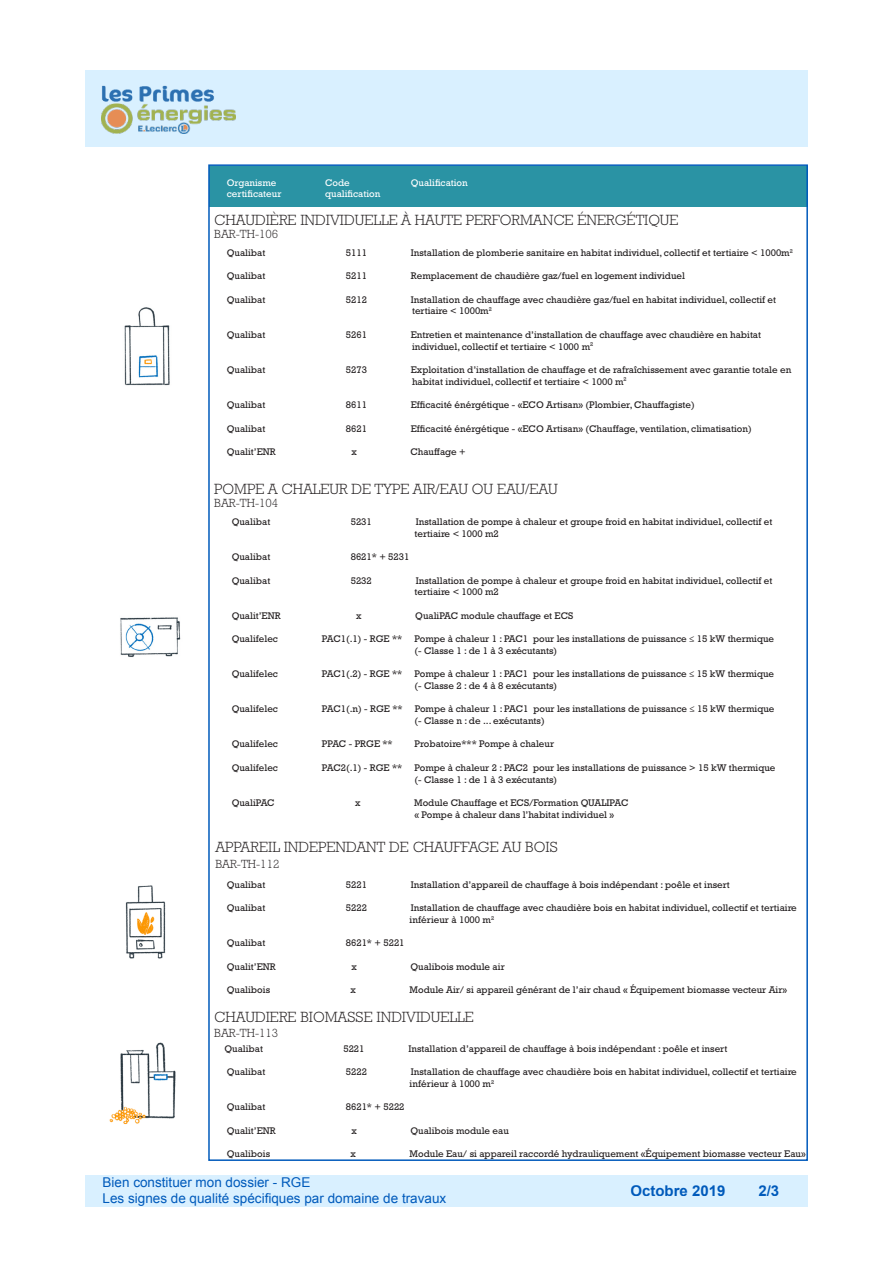
<style>
.page{position:relative;width:893px;height:1263px;background:#fff}
.page>*{position:absolute;margin:0;border:0;box-sizing:border-box;transform-origin:0 0}
.t1{font:300 15px "Rockwell Std";color:#231f20}
.t2{font:700 15px "Arial";color:#005abb}
.t3{font:13.5px/16.2px "Arial";color:#005abb}
.t4{font:300 12px "Rockwell Std";color:#231f20}
.t5{font:9.75px/11.7px "Rockwell Std";color:#231f20}
.t6{font:9.75px "Rockwell Std";color:#fff}
</style>
<div class="page">
<div style="left:210px;top:166px;width:598px;height:41px;background:#2a93a4"></div>
<div style="left:85px;top:70px;width:723px;height:77px;background:#d9f0ff"></div>
<div style="left:85px;top:1175px;width:723px;height:31px;background:#d9f0ff"></div>
<img style="left:101px;top:85px;width:134px;height:49px">
<img style="left:124px;top:307px;width:46px;height:79px">
<img style="left:120px;top:617px;width:61px;height:40px">
<img style="left:125px;top:885px;width:41px;height:74px">
<img style="left:109px;top:1042px;width:67px;height:83px">
<p class="t6" style="left:227px;top:177px;width:51px">Organisme</p>
<p class="t6" style="left:325px;top:177px;width:26px">Code</p>
<p class="t6" style="left:411px;top:177px;width:58px">Qualification</p>
<p class="t6" style="left:227px;top:189px;width:56px">certificateur</p>
<p class="t6" style="left:325px;top:189px;width:57px">qualification</p>
<p class="t1" style="left:214px;top:212px;width:466px">CHAUDIÈRE INDIVIDUELLE À HAUTE PERFORMANCE ÉNERGÉTIQUE</p>
<p class="t4" style="left:214px;top:227px;width:66px">BAR-TH-106</p>
<p class="t5" style="left:227px;top:247px;width:40px">Qualibat</p>
<p class="t5" style="left:346px;top:247px;width:23px">5111</p>
<p class="t5" style="left:411px;top:247px;width:383px">Installation de plomberie sanitaire en habitat individuel, collectif et tertiaire &lt; 1000m<sup>2</sup></p>
<p class="t5" style="left:227px;top:270px;width:40px">Qualibat</p>
<p class="t5" style="left:346px;top:270px;width:23px">5211</p>
<p class="t5" style="left:411px;top:270px;width:276px">Remplacement de chaudière gaz/fuel en logement individuel</p>
<p class="t5" style="left:227px;top:294px;width:40px">Qualibat</p>
<p class="t5" style="left:346px;top:294px;width:23px">5212</p>
<p class="t5" style="left:411px;top:294px;width:367px">Installation de chauffage avec chaudière gaz/fuel en habitat individuel, collectif et tertiaire &lt; 1000m<sup>2</sup></p>
<p class="t5" style="left:227px;top:329px;width:40px">Qualibat</p>
<p class="t5" style="left:346px;top:329px;width:23px">5261</p>
<p class="t5" style="left:411px;top:329px;width:352px">Entretien et maintenance d’installation de chauffage avec chaudière en habitat individuel, collectif et tertiaire &lt; 1000 m<sup>2</sup></p>
<p class="t5" style="left:227px;top:364px;width:40px">Qualibat</p>
<p class="t5" style="left:346px;top:364px;width:23px">5273</p>
<p class="t5" style="left:411px;top:364px;width:382px">Exploitation d’installation de chauffage et de rafraîchissement avec garantie totale en habitat individuel, collectif et tertiaire &lt; 1000 m<sup>2</sup></p>
<p class="t5" style="left:227px;top:399px;width:40px">Qualibat</p>
<p class="t5" style="left:346px;top:399px;width:23px">8611</p>
<p class="t5" style="left:411px;top:399px;width:285px">Efficacité énérgétique - «ECO Artisan» (Plombier, Chauffagiste)</p>
<p class="t5" style="left:227px;top:422px;width:40px">Qualibat</p>
<p class="t5" style="left:346px;top:422px;width:23px">8621</p>
<p class="t5" style="left:411px;top:422px;width:342px">Efficacité énérgétique - «ECO Artisan» (Chauffage, ventilation, climatisation)</p>
<p class="t5" style="left:227px;top:446px;width:50px">Qualit’ENR</p>
<p class="t5" style="left:351px;top:446px;width:7px">x</p>
<p class="t5" style="left:410px;top:446px;width:57px">Chauffage +</p>
<p class="t1" style="left:214px;top:480px;width:345px">POMPE A CHALEUR DE TYPE AIR/EAU OU EAU/EAU</p>
<p class="t4" style="left:214px;top:496px;width:66px">BAR-TH-104</p>
<p class="t5" style="left:232px;top:516px;width:40px">Qualibat</p>
<p class="t5" style="left:351px;top:516px;width:23px">5231</p>
<p class="t5" style="left:414px;top:516px;width:359px">Installation de pompe à chaleur et groupe froid en habitat individuel, collectif et tertiaire &lt; 1000 m2</p>
<p class="t5" style="left:232px;top:551px;width:40px">Qualibat</p>
<p class="t5" style="left:351px;top:551px;width:60px">8621* + 5231</p>
<p class="t5" style="left:232px;top:574px;width:40px">Qualibat</p>
<p class="t5" style="left:351px;top:574px;width:23px">5232</p>
<p class="t5" style="left:414px;top:574px;width:359px">Installation de pompe à chaleur et groupe froid en habitat individuel, collectif et tertiaire &lt; 1000 m2</p>
<p class="t5" style="left:232px;top:609px;width:50px">Qualit’ENR</p>
<p class="t5" style="left:356px;top:609px;width:7px">x</p>
<p class="t5" style="left:415px;top:609px;width:160px">QualiPAC module chauffage et ECS</p>
<p class="t5" style="left:232px;top:633px;width:48px">Qualifelec</p>
<p class="t5" style="left:322px;top:633px;width:82px">PAC1(.1) - RGE **</p>
<p class="t5" style="left:414px;top:633px;width:361px">Pompe à chaleur 1 : PAC1 pour les installations de puissance ≤ 15 kW thermique (- Classe 1 : de 1 à 3 exécutants)</p>
<p class="t5" style="left:232px;top:668px;width:48px">Qualifelec</p>
<p class="t5" style="left:322px;top:668px;width:82px">PAC1(.2) - RGE **</p>
<p class="t5" style="left:414px;top:668px;width:361px">Pompe à chaleur 1 : PAC1 pour les installations de puissance ≤ 15 kW thermique (- Classe 2 : de 4 à 8 exécutants)</p>
<p class="t5" style="left:232px;top:703px;width:48px">Qualifelec</p>
<p class="t5" style="left:322px;top:703px;width:82px">PAC1(.n) - RGE **</p>
<p class="t5" style="left:414px;top:703px;width:362px">Pompe à chaleur 1 : PAC1 pour les installations de puissance ≤ 15 kW thermique (- Classe n : de ... exécutants)</p>
<p class="t5" style="left:232px;top:738px;width:48px">Qualifelec</p>
<p class="t5" style="left:322px;top:738px;width:72px">PPAC - PRGE **</p>
<p class="t5" style="left:415px;top:738px;width:141px">Probatoire*** Pompe à chaleur</p>
<p class="t5" style="left:232px;top:762px;width:48px">Qualifelec</p>
<p class="t5" style="left:322px;top:762px;width:82px">PAC2(.1) - RGE **</p>
<p class="t5" style="left:414px;top:762px;width:362px">Pompe à chaleur 2 : PAC2 pour les installations de puissance &gt; 15 kW thermique (- Classe 1 : de 1 à 3 exécutants)</p>
<p class="t5" style="left:232px;top:797px;width:45px">QualiPAC</p>
<p class="t5" style="left:355px;top:797px;width:7px">x</p>
<p class="t5" style="left:414px;top:797px;width:216px">Module Chauffage et ECS/Formation QUALIPAC « Pompe à chaleur dans l’habitat individuel »</p>
<p class="t1" style="left:215px;top:839px;width:344px">APPAREIL INDEPENDANT DE CHAUFFAGE AU BOIS</p>
<p class="t4" style="left:215px;top:857px;width:66px">BAR-TH-112</p>
<p class="t5" style="left:227px;top:879px;width:40px">Qualibat</p>
<p class="t5" style="left:346px;top:879px;width:23px">5221</p>
<p class="t5" style="left:411px;top:879px;width:320px">Installation d’appareil de chauffage à bois indépendant : poêle et insert</p>
<p class="t5" style="left:227px;top:902px;width:40px">Qualibat</p>
<p class="t5" style="left:346px;top:902px;width:23px">5222</p>
<p class="t5" style="left:410px;top:902px;width:389px">Installation de chauffage avec chaudière bois en habitat individuel, collectif et tertiaire inférieur à 1000 m<sup>2</sup></p>
<p class="t5" style="left:227px;top:937px;width:40px">Qualibat</p>
<p class="t5" style="left:346px;top:937px;width:60px">8621* + 5221</p>
<p class="t5" style="left:227px;top:960px;width:50px">Qualit’ENR</p>
<p class="t5" style="left:351px;top:960px;width:7px">x</p>
<p class="t5" style="left:410px;top:960px;width:96px">Qualibois module air</p>
<p class="t5" style="left:227px;top:984px;width:45px">Qualibois</p>
<p class="t5" style="left:351px;top:984px;width:7px">x</p>
<p class="t5" style="left:410px;top:984px;width:379px">Module Air/ si appareil générant de l’air chaud « Équipement biomasse vecteur Air»</p>
<p class="t1" style="left:214px;top:1009px;width:261px">CHAUDIERE BIOMASSE INDIVIDUELLE</p>
<p class="t4" style="left:214px;top:1026px;width:66px">BAR-TH-113</p>
<p class="t5" style="left:224px;top:1042px;width:40px">Qualibat</p>
<p class="t5" style="left:343px;top:1042px;width:23px">5221</p>
<p class="t5" style="left:408px;top:1042px;width:320px">Installation d’appareil de chauffage à bois indépendant : poêle et insert</p>
<p class="t5" style="left:227px;top:1066px;width:40px">Qualibat</p>
<p class="t5" style="left:346px;top:1066px;width:23px">5222</p>
<p class="t5" style="left:410px;top:1066px;width:389px">Installation de chauffage avec chaudière bois en habitat individuel, collectif et tertiaire inférieur à 1000 m<sup>2</sup></p>
<p class="t5" style="left:227px;top:1101px;width:40px">Qualibat</p>
<p class="t5" style="left:346px;top:1101px;width:60px">8621* + 5222</p>
<p class="t5" style="left:227px;top:1124px;width:50px">Qualit’ENR</p>
<p class="t5" style="left:351px;top:1124px;width:7px">x</p>
<p class="t5" style="left:410px;top:1124px;width:100px">Qualibois module eau</p>
<p class="t5" style="left:227px;top:1148px;width:45px">Qualibois</p>
<p class="t5" style="left:351px;top:1148px;width:7px">x</p>
<p class="t5" style="left:410px;top:1148px;width:398px">Module Eau/ si appareil raccordé hydrauliquement «Équipement biomasse vecteur Eau»</p>
<p class="t3" style="left:103px;top:1174px;width:345px">Bien constituer mon dossier - RGE<br>Les signes de qualité spécifiques par domaine de travaux</p>
<p class="t2" style="left:630px;top:1181px;width:97px">Octobre 2019</p>
<p class="t2" style="left:758px;top:1181px;width:22px">2/3</p>
</div>
